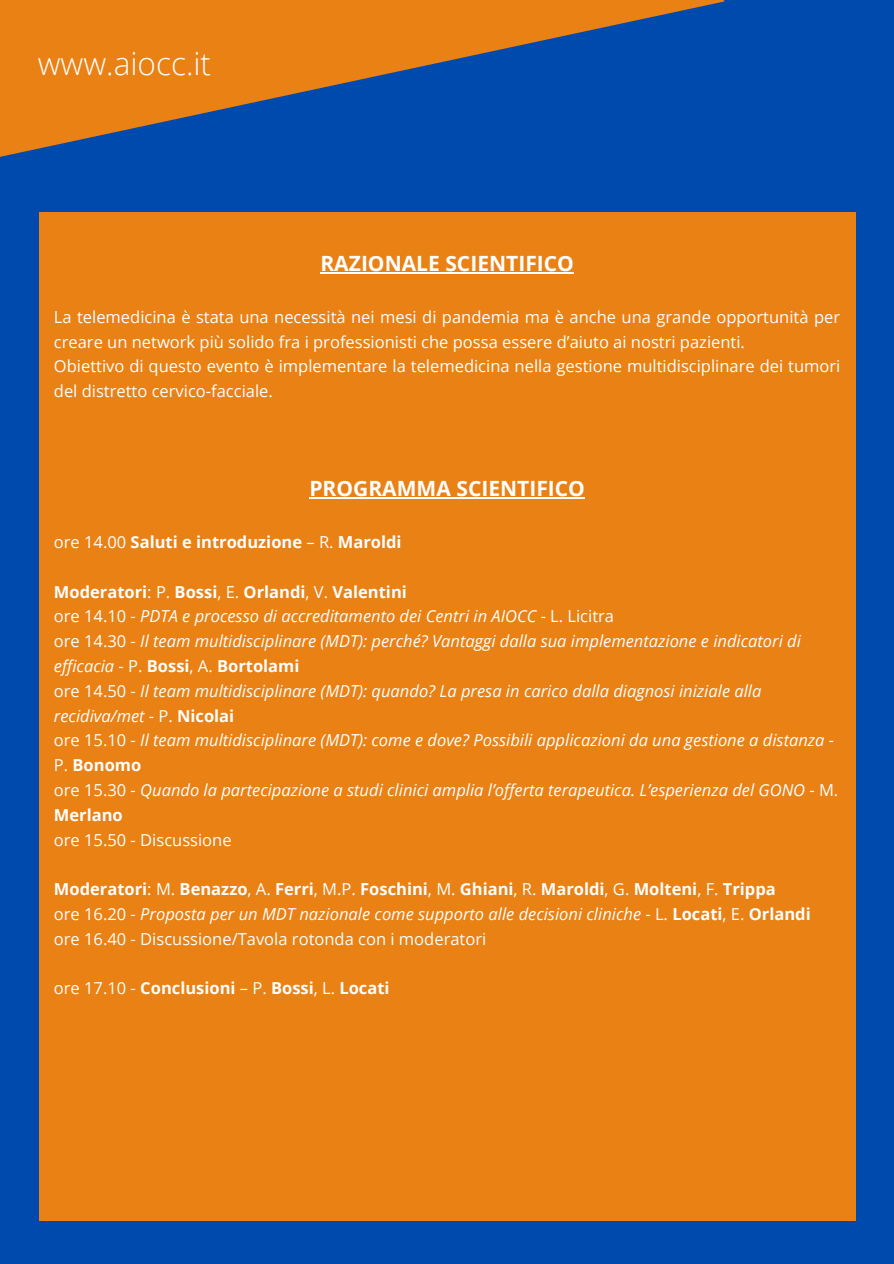
<style>
.page{position:relative;width:894px;height:1264px;background:#fff}
.page>*{position:absolute;margin:0;border:0;box-sizing:border-box;transform-origin:0 0}
.t1{font:300 31.5px "Open Sans";color:#fff}
.t2{font:700 21px "Open Sans";color:#fff}
.t3{font:italic 16.5px/24.8px "Open Sans";color:#fff}
.t4{font:16.5px/24.8px "Open Sans";color:#fff}
.t5{font:700 16.5px "Open Sans";color:#fff}
.s1{font-weight:400}
.s2{font-style:normal}
.s3{font-weight:700;font-style:normal}
</style>
<div class="page">
<div style="left:0;top:0;width:893px;height:1263px;background:#004aad"></div>
<div style="left:39px;top:213px;width:816px;height:1007px;background:#e98115"></div>
<svg style="left:0;top:0;width:724px;height:499px"></svg>
<p class="t1" style="left:38px;top:42px;width:175px">www.aiocc.it</p>
<p class="t2" style="left:320px;top:248px;width:255px">RAZIONALE SCIENTIFICO</p>
<p class="t4" style="left:54px;top:304px;width:787px">La telemedicina è stata una necessità nei mesi di pandemia ma è anche una grande opportunità per creare un network più solido fra i professionisti che possa essere d’aiuto ai nostri pazienti.</p>
<p class="t4" style="left:54px;top:353px;width:787px">Obiettivo di questo evento è implementare la telemedicina nella gestione multidisciplinare dei tumori del distretto cervico-facciale.</p>
<p class="t2" style="left:309px;top:474px;width:277px">PROGRAMMA SCIENTIFICO</p>
<p class="t5" style="left:54px;top:530px;width:349px"><span class="s1">ore 14.00</span> Saluti e introduzione <span class="s1">– R.</span> Maroldi</p>
<p class="t5" style="left:54px;top:580px;width:354px">Moderatori<span class="s1">: P.</span> Bossi<span class="s1">, E.</span> Orlandi<span class="s1">, V.</span> Valentini</p>
<p class="t3" style="left:54px;top:603px;width:561px"><span class="s2">ore 14.10 -</span> PDTA e processo di accreditamento dei Centri in AIOCC <span class="s2">- L. Licitra</span></p>
<p class="t3" style="left:54px;top:628px;width:748px"><span class="s2">ore 14.30 -</span> Il team multidisciplinare (MDT): perché? Vantaggi dalla sua implementazione e indicatori di efficacia <span class="s2">- P.</span> <span class="s3">Bossi</span><span class="s2">, A.</span> <span class="s3">Bortolami</span></p>
<p class="t3" style="left:54px;top:678px;width:708px"><span class="s2">ore 14.50 -</span> Il team multidisciplinare (MDT): quando? La presa in carico dalla diagnosi iniziale alla</p>
<p class="t3" style="left:54px;top:702px;width:182px">recidiva/met <span class="s2">- P.</span> <span class="s3">Nicolai</span></p>
<p class="t3" style="left:54px;top:727px;width:781px"><span class="s2">ore 15.10 -</span> Il team multidisciplinare (MDT): come e dove? Possibili applicazioni da una gestione a distanza <span class="s2">-<br>P.</span> <span class="s3">Bonomo</span></p>
<p class="t3" style="left:54px;top:777px;width:785px"><span class="s2">ore 15.30 -</span> Quando la partecipazione a studi clinici amplia l’offerta terapeutica. L’esperienza del GONO <span class="s2">- M.<br></span><span class="s3">Merlano</span></p>
<p class="t4" style="left:54px;top:826px;width:179px">ore 15.50 - Discussione</p>
<p class="t5" style="left:54px;top:877px;width:723px">Moderatori<span class="s1">: M.</span> Benazzo<span class="s1">, A.</span> Ferri<span class="s1">, M.P.</span> Foschini<span class="s1">, M.</span> Ghiani<span class="s1">, R.</span> Maroldi<span class="s1">, G.</span> Molteni<span class="s1">, F.</span> Trippa</p>
<p class="t3" style="left:54px;top:901px;width:758px"><span class="s2">ore 16.20 -</span> Proposta per un MDT nazionale come supporto alle decisioni cliniche <span class="s2">- L.</span> <span class="s3">Locati</span><span class="s2">, E.</span> <span class="s3">Orlandi</span></p>
<p class="t4" style="left:54px;top:925px;width:434px">ore 16.40 - Discussione/Tavola rotonda con i moderatori</p>
<p class="t5" style="left:54px;top:976px;width:337px"><span class="s1">ore 17.10 -</span> Conclusioni <span class="s1">– P.</span> Bossi<span class="s1">, L.</span> Locati</p>
</div>
